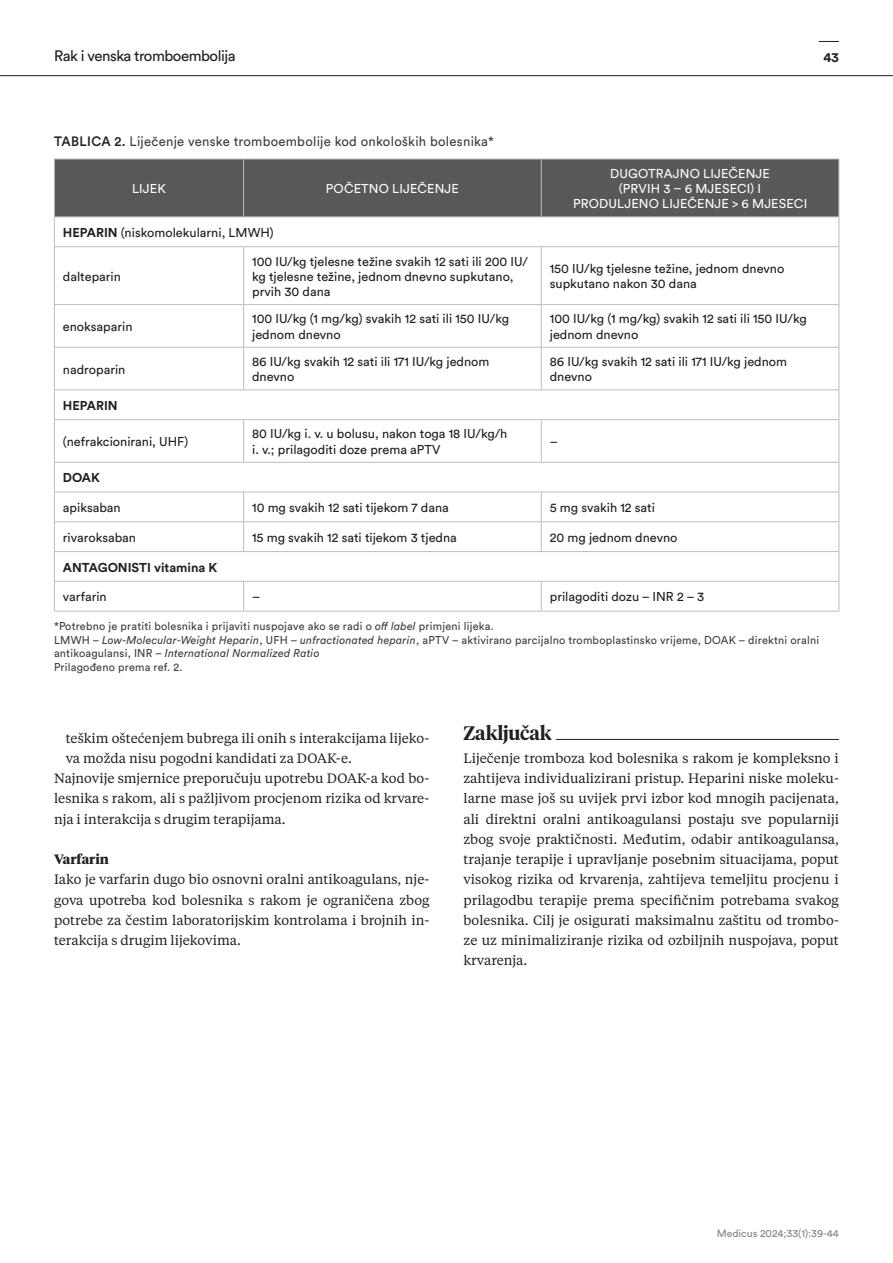
<style>
.page{position:relative;width:893px;height:1263px;background:#fff}
.page>*{position:absolute;margin:0;border:0;box-sizing:border-box;transform-origin:0 0}
.t1{font:600 19.5px "Tiempos Headline";letter-spacing:-.005em;color:#231f20}
.t2{font:15px "Circular Pro";letter-spacing:-.03em;color:#231f20}
.t3{font:13.5px/20.2px "Tiempos Headline";color:#231f20;text-align:justify}
.t4{font:13.5px "Circular Pro";letter-spacing:.02em;color:#3e3e3f}
.t5{font:700 13.5px "Tiempos Headline";color:#231f20}
.t6{font:700 13.5px "Circular Pro";color:#231f20}
.t7{font:12.75px/15.3px "Circular Pro";color:#231f20}
.t8{font:12.75px/15.3px "Circular Pro";letter-spacing:.01em;color:#fff;text-align:center}
.t9{font:700 12.75px "Circular Pro";color:#231f20}
.t10{font:11.25px/13.5px "Circular Pro";letter-spacing:.02em;color:#3e3e3f}
.t11{font:10.5px "Circular Pro";color:#808285}
.s1{font-weight:500;color:#231f20}
.s2{font-weight:700}
.s3{font-style:italic}
</style>
<div class="page">
<hr style="left:463px;top:739px;width:376px;height:1px;background:#231f20">
<hr style="left:463px;top:738px;width:93px;height:3px;background:#fff">
<hr style="left:0;top:75px;width:893px;height:1px;background:#231f20">
<svg style="left:819px;top:41px;width:20px;height:1px"></svg>
<div style="left:55px;top:160px;width:783px;height:57px;background:#57585a"></div>
<svg style="left:55px;top:247px;width:783px;height:364px"></svg>
<hr style="left:54px;top:159px;width:1px;height:58px;background:#bcbdc0">
<hr style="left:54px;top:159px;width:190px;height:1px;background:#bcbdc0">
<hr style="left:244px;top:159px;width:297px;height:1px;background:#bcbdc0">
<hr style="left:541px;top:159px;width:298px;height:1px;background:#bcbdc0">
<hr style="left:54px;top:217px;width:190px;height:1px;background:#bcbdc0">
<hr style="left:244px;top:217px;width:297px;height:1px;background:#bcbdc0">
<hr style="left:541px;top:217px;width:298px;height:1px;background:#bcbdc0">
<hr style="left:243px;top:159px;width:1px;height:58px;background:#bcbdc0">
<hr style="left:541px;top:159px;width:1px;height:58px;background:#bcbdc0">
<hr style="left:838px;top:159px;width:1px;height:58px;background:#bcbdc0">
<svg style="left:54px;top:217px;width:1px;height:29px"></svg>
<hr style="left:54px;top:247px;width:1px;height:57px;background:#bcbdc0">
<hr style="left:243px;top:247px;width:1px;height:57px;background:#bcbdc0">
<hr style="left:54px;top:305px;width:1px;height:42px;background:#bcbdc0">
<hr style="left:243px;top:305px;width:1px;height:42px;background:#bcbdc0">
<hr style="left:54px;top:348px;width:1px;height:41px;background:#bcbdc0">
<hr style="left:243px;top:348px;width:1px;height:41px;background:#bcbdc0">
<svg style="left:54px;top:390px;width:1px;height:29px"></svg>
<hr style="left:54px;top:420px;width:1px;height:42px;background:#bcbdc0">
<hr style="left:243px;top:420px;width:1px;height:42px;background:#bcbdc0">
<svg style="left:243px;top:493px;width:1px;height:58px"></svg>
<svg style="left:54px;top:463px;width:1px;height:148px"></svg>
<svg style="left:243px;top:582px;width:1px;height:29px"></svg>
<svg style="left:838px;top:217px;width:1px;height:29px"></svg>
<hr style="left:541px;top:247px;width:1px;height:57px;background:#bcbdc0">
<hr style="left:838px;top:247px;width:1px;height:57px;background:#bcbdc0">
<hr style="left:541px;top:305px;width:1px;height:42px;background:#bcbdc0">
<hr style="left:838px;top:305px;width:1px;height:42px;background:#bcbdc0">
<hr style="left:541px;top:348px;width:1px;height:41px;background:#bcbdc0">
<hr style="left:838px;top:348px;width:1px;height:41px;background:#bcbdc0">
<svg style="left:838px;top:390px;width:1px;height:29px"></svg>
<hr style="left:541px;top:420px;width:1px;height:42px;background:#bcbdc0">
<hr style="left:838px;top:420px;width:1px;height:42px;background:#bcbdc0">
<svg style="left:541px;top:493px;width:1px;height:58px"></svg>
<svg style="left:541px;top:582px;width:1px;height:29px"></svg>
<svg style="left:838px;top:463px;width:1px;height:148px"></svg>
<hr style="left:54px;top:246px;width:190px;height:1px;background:#bcbdc0">
<hr style="left:244px;top:246px;width:297px;height:1px;background:#bcbdc0">
<hr style="left:541px;top:246px;width:298px;height:1px;background:#bcbdc0">
<hr style="left:54px;top:304px;width:190px;height:1px;background:#bcbdc0">
<hr style="left:244px;top:304px;width:297px;height:1px;background:#bcbdc0">
<hr style="left:541px;top:304px;width:298px;height:1px;background:#bcbdc0">
<hr style="left:54px;top:347px;width:190px;height:1px;background:#bcbdc0">
<hr style="left:244px;top:347px;width:297px;height:1px;background:#bcbdc0">
<hr style="left:541px;top:347px;width:298px;height:1px;background:#bcbdc0">
<hr style="left:54px;top:389px;width:190px;height:1px;background:#bcbdc0">
<hr style="left:244px;top:389px;width:297px;height:1px;background:#bcbdc0">
<hr style="left:541px;top:389px;width:298px;height:1px;background:#bcbdc0">
<hr style="left:54px;top:419px;width:190px;height:1px;background:#bcbdc0">
<hr style="left:244px;top:419px;width:297px;height:1px;background:#bcbdc0">
<hr style="left:541px;top:419px;width:298px;height:1px;background:#bcbdc0">
<hr style="left:54px;top:462px;width:190px;height:1px;background:#bcbdc0">
<hr style="left:244px;top:462px;width:297px;height:1px;background:#bcbdc0">
<hr style="left:541px;top:462px;width:298px;height:1px;background:#bcbdc0">
<hr style="left:54px;top:492px;width:190px;height:1px;background:#bcbdc0">
<hr style="left:244px;top:492px;width:297px;height:1px;background:#bcbdc0">
<hr style="left:541px;top:492px;width:298px;height:1px;background:#bcbdc0">
<hr style="left:54px;top:521px;width:190px;height:1px;background:#bcbdc0">
<hr style="left:244px;top:521px;width:297px;height:1px;background:#bcbdc0">
<hr style="left:541px;top:521px;width:298px;height:1px;background:#bcbdc0">
<hr style="left:54px;top:551px;width:190px;height:1px;background:#bcbdc0">
<hr style="left:244px;top:551px;width:297px;height:1px;background:#bcbdc0">
<hr style="left:541px;top:551px;width:298px;height:1px;background:#bcbdc0">
<hr style="left:54px;top:581px;width:190px;height:1px;background:#bcbdc0">
<hr style="left:244px;top:581px;width:297px;height:1px;background:#bcbdc0">
<hr style="left:541px;top:581px;width:298px;height:1px;background:#bcbdc0">
<hr style="left:54px;top:611px;width:190px;height:1px;background:#bcbdc0">
<hr style="left:244px;top:611px;width:297px;height:1px;background:#bcbdc0">
<hr style="left:541px;top:611px;width:298px;height:1px;background:#bcbdc0">
<p class="t2" style="left:54px;top:46px;width:183px">Rak i venska tromboembolija</p>
<p class="t6" style="left:823px;top:47px;width:17px">43</p>
<p class="t4" style="left:54px;top:132px;width:441px"><span class="s1">TABLICA 2.</span> Liječenje venske tromboembolije kod onkoloških bolesnika*</p>
<p class="t8" style="left:132px;top:180px;width:35px">LIJEK</p>
<p class="t8" style="left:326px;top:180px;width:135px">POČETNO LIJEČENJE</p>
<p class="t8" style="left:573px;top:165px;width:236px">DUGOTRAJNO LIJEČENJE<br>(PRVIH 3 – 6 MJESECI) I<br>PRODULJENO LIJEČENJE &gt; 6 MJESECI</p>
<p class="t7" style="left:63px;top:224px;width:212px"><span class="s2">HEPARIN</span> (niskomolekularni, LMWH)</p>
<p class="t7" style="left:63px;top:268px;width:60px">dalteparin</p>
<p class="t7" style="left:252px;top:253px;width:277px">100 IU/kg tjelesne težine svakih 12 sati ili 200 IU/ kg tjelesne težine, jednom dnevno supkutano, prvih 30 dana</p>
<p class="t7" style="left:550px;top:260px;width:236px">150 IU/kg tjelesne težine, jednom dnevno supkutano nakon 30 dana</p>
<p class="t7" style="left:63px;top:318px;width:71px">enoksaparin</p>
<p class="t7" style="left:252px;top:311px;width:258px">100 IU/kg (1 mg/kg) svakih 12 sati ili 150 IU/kg jednom dnevno</p>
<p class="t7" style="left:550px;top:311px;width:258px">100 IU/kg (1 mg/kg) svakih 12 sati ili 150 IU/kg jednom dnevno</p>
<p class="t7" style="left:63px;top:361px;width:64px">nadroparin</p>
<p class="t7" style="left:252px;top:353px;width:239px">86 IU/kg svakih 12 sati ili 171 IU/kg jednom dnevno</p>
<p class="t7" style="left:550px;top:353px;width:239px">86 IU/kg svakih 12 sati ili 171 IU/kg jednom dnevno</p>
<p class="t9" style="left:63px;top:397px;width:56px">HEPARIN</p>
<p class="t7" style="left:63px;top:433px;width:127px">(nefrakcionirani, UHF)</p>
<p class="t7" style="left:252px;top:426px;width:257px">80 IU/kg i. v. u bolusu, nakon toga 18 IU/kg/h i. v.; prilagoditi doze prema aPTV</p>
<p class="t7" style="left:550px;top:433px;width:10px">–</p>
<p class="t9" style="left:63px;top:469px;width:39px">DOAK</p>
<p class="t7" style="left:63px;top:499px;width:59px">apiksaban</p>
<p class="t7" style="left:252px;top:499px;width:198px">10 mg svakih 12 sati tijekom 7 dana</p>
<p class="t7" style="left:550px;top:499px;width:107px">5 mg svakih 12 sati</p>
<p class="t7" style="left:63px;top:529px;width:75px">rivaroksaban</p>
<p class="t7" style="left:252px;top:529px;width:206px">15 mg svakih 12 sati tijekom 3 tjedna</p>
<p class="t7" style="left:550px;top:529px;width:129px">20 mg jednom dnevno</p>
<p class="t9" style="left:63px;top:558px;width:156px">ANTAGONISTI vitamina K</p>
<p class="t7" style="left:63px;top:589px;width:45px">varfarin</p>
<p class="t7" style="left:252px;top:589px;width:10px">–</p>
<p class="t7" style="left:550px;top:589px;width:156px">prilagoditi dozu – INR 2 – 3</p>
<p class="t10" style="left:54px;top:619px;width:767px">*Potrebno je pratiti bolesnika i prijaviti nuspojave ako se radi o <span class="s3">off label</span> primjeni lijeka.<br>LMWH – <span class="s3">Low-Molecular-Weight Heparin</span>, UFH – <span class="s3">unfractionated heparin</span>, aPTV – aktivirano parcijalno tromboplastinsko vrijeme, DOAK – direktni oralni antikoagulansi, INR – <span class="s3">International Normalized Ratio<br></span>Prilagođeno prema ref. 2.</p>
<p class="t3" style="left:66px;top:727px;width:365px">teškim oštećenjem bubrega ili onih s interakcijama lijeko-</p>
<p class="t3" style="left:66px;top:747px;width:288px">va možda nisu pogodni kandidati za DOAK-e.</p>
<p class="t3" style="left:54px;top:768px;width:377px">Najnovije smjernice preporučuju upotrebu DOAK-a kod bo-</p>
<p class="t3" style="left:54px;top:788px;width:377px">lesnika s rakom, ali s pažljivom procjenom rizika od krvare-</p>
<p class="t3" style="left:54px;top:808px;width:233px">nja i interakcija s drugim terapijama.</p>
<p class="t5" style="left:54px;top:850px;width:56px">Varfarin</p>
<p class="t3" style="left:54px;top:869px;width:377px">Iako je varfarin dugo bio osnovni oralni antikoagulans, nje&shy;gova upotreba kod bolesnika s rakom je ograničena zbog potrebe za čestim laboratorijskim kontrolama i brojnih in&shy;terakcija s drugim lijekovima.</p>
<h1 class="t1" style="left:463px;top:719px;width:90px">Zaključak</h1>
<p class="t3" style="left:463px;top:747px;width:377px">Liječenje tromboza kod bolesnika s rakom je kompleksno i zahtijeva individualizirani pristup. Heparini niske moleku&shy;larne mase još su uvijek prvi izbor kod mnogih pacijenata, ali direktni oralni antikoagulansi postaju sve popularniji zbog svoje praktičnosti. Međutim, odabir antikoagulansa, trajanje terapije i upravljanje posebnim situacijama, poput visokog rizika od krvarenja, zahtijeva temeljitu procjenu i prilagodbu terapije prema specifičnim potrebama svakog bolesnika. Cilj je osigurati maksimalnu zaštitu od trombo&shy;ze uz minimaliziranje rizika od ozbiljnih nuspojava, poput krvarenja.</p>
<p class="t11" style="left:717px;top:1227px;width:124px">Medicus 2024;33(1):39-44</p>
</div>
